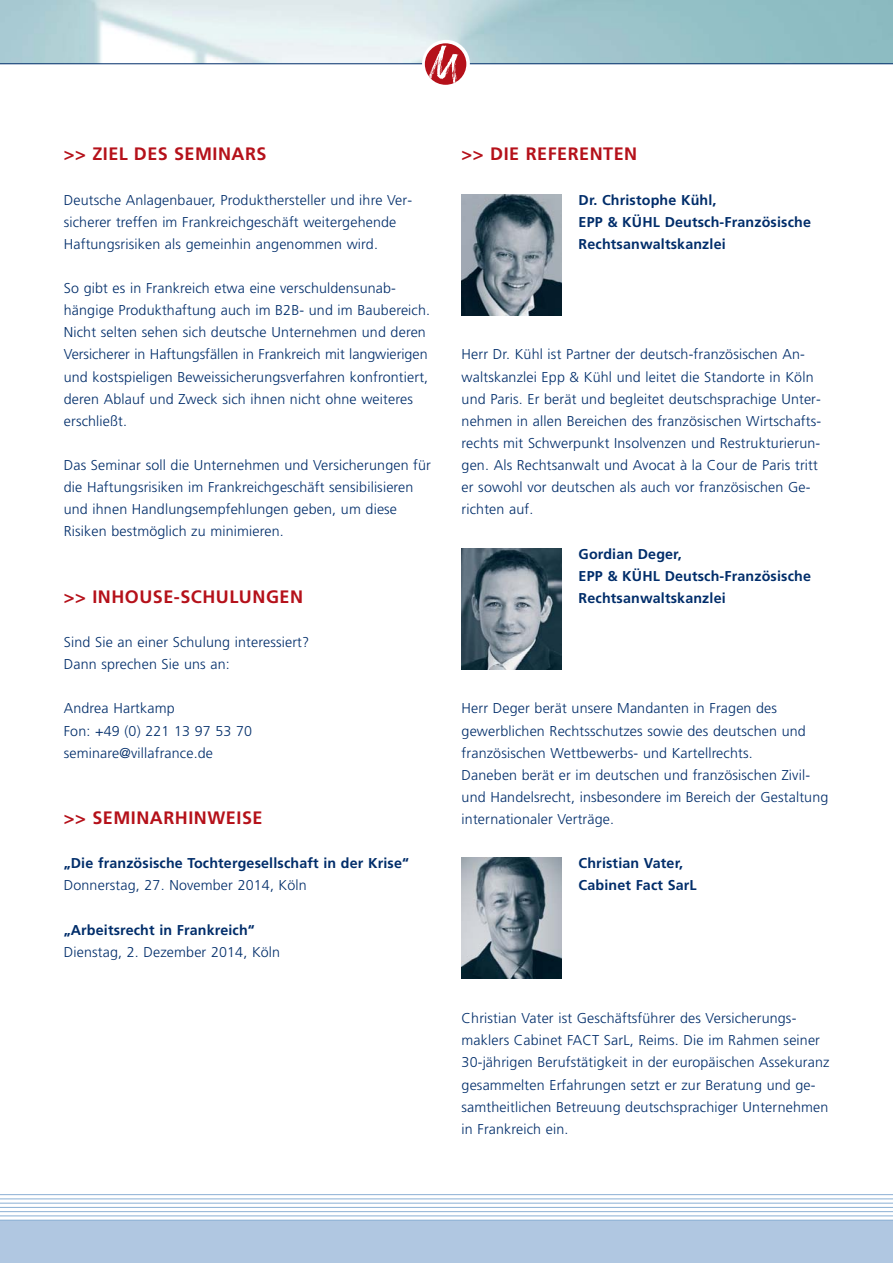
<style>
.page{position:relative;width:893px;height:1263px;background:#fff}
.page>*{position:absolute;margin:0;border:0;box-sizing:border-box;transform-origin:0 0}
.t1{font:700 18px "Frutiger";letter-spacing:.03em;color:#b5111a}
.t2{font:300 14.25px/22px "Frutiger";letter-spacing:.01em;color:#002d6a}
.t3{font:700 14.25px/22px "Frutiger";letter-spacing:.01em;color:#002d6a}
</style>
<div class="page">
<div style="left:0;top:1220px;width:892px;height:43px;background:#b0c7e1"></div>
<img style="left:0;top:0;width:892px;height:64px">
<hr style="left:0;top:64px;width:892px;height:1px;background:#002d6a">
<div style="left:422px;top:40px;width:48px;height:48px;background:#fff;border-radius:50%"></div>
<div style="left:425px;top:43px;width:41px;height:42px;background:#b5111a;border-radius:50%"></div>
<img style="left:425px;top:44px;width:37px;height:41px">
<hr style="left:0;top:1194px;width:892px;height:1px;background:#8aafd4">
<hr style="left:0;top:1199px;width:892px;height:1px;background:#8aafd4">
<hr style="left:0;top:1203px;width:892px;height:1px;background:#8aafd4">
<hr style="left:0;top:1207px;width:892px;height:1px;background:#8aafd4">
<hr style="left:0;top:1211px;width:892px;height:1px;background:#8aafd4">
<hr style="left:0;top:1216px;width:892px;height:1px;background:#8aafd4">
<hr style="left:0;top:1220px;width:892px;height:1px;background:#8aafd4">
<img style="left:461px;top:194px;width:100px;height:121px">
<img style="left:461px;top:548px;width:100px;height:121px">
<img style="left:461px;top:858px;width:100px;height:121px">
<p class="t1" style="left:64px;top:147px;width:204px">&gt;&gt; ZIEL DES SEMINARS</p>
<p class="t2" style="left:64px;top:190px;width:350px">Deutsche Anlagenbauer, Produkthersteller und ihre Ver&shy;sicherer treffen im Frankreichgeschäft weitergehende<br>Haftungsrisiken als gemeinhin angenommen wird.</p>
<p class="t2" style="left:64px;top:278px;width:368px">So gibt es in Frankreich etwa eine verschuldensunab&shy;hängige Produkthaftung auch im B2B- und im Baubereich.<br>Nicht selten sehen sich deutsche Unternehmen und deren Versicherer in Haftungsfällen in Frankreich mit langwierigen und kostspieligen Beweissicherungsverfahren konfrontiert, deren Ablauf und Zweck sich ihnen nicht ohne weiteres erschließt.</p>
<p class="t2" style="left:64px;top:455px;width:369px">Das Seminar soll die Unternehmen und Versicherungen für die Haftungsrisiken im Frankreichgeschäft sensibilisieren und ihnen Handlungsempfehlungen geben, um diese Risiken bestmöglich zu minimieren.</p>
<p class="t1" style="left:64px;top:589px;width:241px">&gt;&gt; INHOUSE-SCHULUNGEN</p>
<p class="t2" style="left:64px;top:632px;width:247px">Sind Sie an einer Schulung interessiert?<br>Dann sprechen Sie uns an:</p>
<p class="t2" style="left:64px;top:699px;width:190px">Andrea Hartkamp<br>Fon: +49 (0) 221 13 97 53 70 seminare@villafrance.de</p>
<p class="t1" style="left:64px;top:811px;width:200px">&gt;&gt; SEMINARHINWEISE</p>
<p class="t3" style="left:64px;top:853px;width:346px">„Die französische Tochtergesellschaft in der Krise“</p>
<p class="t2" style="left:64px;top:876px;width:244px">Donnerstag, 27. November 2014, Köln</p>
<p class="t3" style="left:64px;top:920px;width:192px">„Arbeitsrecht in Frankreich“</p>
<p class="t2" style="left:64px;top:942px;width:218px">Dienstag, 2. Dezember 2014, Köln</p>
<p class="t1" style="left:461px;top:147px;width:177px">&gt;&gt; DIE REFERENTEN</p>
<p class="t3" style="left:578px;top:190px;width:234px">Dr. Christophe Kühl,<br>EPP &amp; KÜHL Deutsch-Französische<br>Rechtsanwaltskanzlei</p>
<p class="t2" style="left:461px;top:345px;width:361px">Herr Dr. Kühl ist Partner der deutsch-französischen An&shy;waltskanzlei Epp &amp; Kühl und leitet die Standorte in Köln und Paris. Er berät und begleitet deutschsprachige Unter&shy;nehmen in allen Bereichen des französischen Wirtschafts&shy;rechts mit Schwerpunkt Insolvenzen und Restrukturierun&shy;gen. Als Rechtsanwalt und Avocat à la Cour de Paris tritt er sowohl vor deutschen als auch vor französischen Ge&shy;richten auf.</p>
<p class="t3" style="left:578px;top:544px;width:234px">Gordian Deger,<br>EPP &amp; KÜHL Deutsch-Französische<br>Rechtsanwaltskanzlei</p>
<p class="t2" style="left:461px;top:699px;width:368px">Herr Deger berät unsere Mandanten in Fragen des gewerblichen Rechtsschutzes sowie des deutschen und französischen Wettbewerbs- und Kartellrechts.<br>Daneben berät er im deutschen und französischen Zivil&shy;und Handelsrecht, insbesondere im Bereich der Gestaltung internationaler Verträge.</p>
<p class="t3" style="left:578px;top:853px;width:120px">Christian Vater,<br>Cabinet Fact SarL</p>
<p class="t2" style="left:461px;top:1008px;width:369px">Christian Vater ist Geschäftsführer des Versicherungs&shy;maklers Cabinet FACT SarL, Reims. Die im Rahmen seiner 30-jährigen Berufstätigkeit in der europäischen Assekuranz gesammelten Erfahrungen setzt er zur Beratung und ge&shy;samtheitlichen Betreuung deutschsprachiger Unternehmen in Frankreich ein.</p>
</div>
